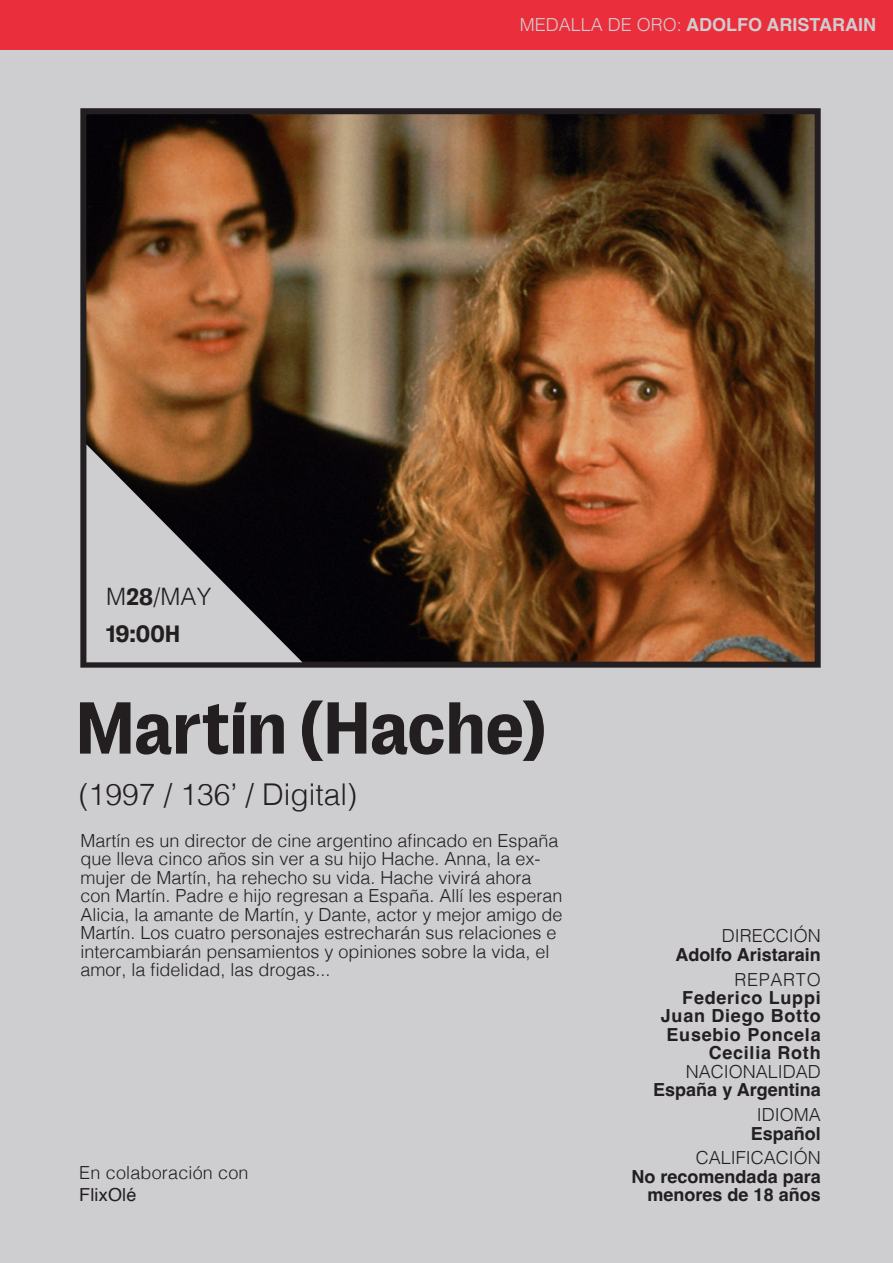
<style>
.page{position:relative;width:893px;height:1263px;background:#cecdcf}
.page>*{position:absolute;margin:0;border:0;box-sizing:border-box;transform-origin:0 0}
.t1{font:700 75px "PP Right Grotesk";color:#231f20}
.t2{font:300 30px "Helvetica";color:#231f20}
.t3{font:300 24px "Helvetica";color:#231f20}
.t4{font:700 24px "PP Right Grotesk";color:#231f20}
.Estilo_de_párrafo_1{font:300 18px/18.5px "Helvetica";color:#231f20}
.t5{font:700 18px/18.5px "Helvetica";letter-spacing:.04em;color:#231f20;text-align:right}
.t6{font:700 18px/18.5px "Helvetica";color:#231f20;text-align:right}
.t7{font:700 18px "Helvetica";color:#cecdcf}
.s1{font-family:"PP Right Grotesk";font-weight:700}
.s2{font-weight:300}
.s3{font-weight:400}
</style>
<div class="page">
<div style="left:0;top:0;width:893px;height:50px;background:#eb2e3c"></div>
<img style="left:87px;top:115px;width:727px;height:546px">
<div style="left:80px;top:108px;width:741px;height:560px;border:6px solid #231f20"></div>
<svg style="left:86px;top:444px;width:216px;height:218px"></svg>
<p class="t3" style="left:106px;top:576px;width:107px">M<span class="s1">28</span>/MAY</p>
<p class="t4" style="left:106px;top:621px;width:75px">19:00H</p>
<p class="t7" style="left:520px;top:14px;width:358px"><span class="s2">MEDALLA DE ORO:</span> ADOLFO ARISTARAIN</p>
<p class="t1" style="left:76px;top:687px;width:472px">Martín (Hache)</p>
<p class="t2" style="left:79px;top:768px;width:280px">(1997 / 136’ / Digital)</p>
<p class="Estilo_de_párrafo_1" style="left:80px;top:830px;width:484px">Martín es un director de cine argentino afincado en España que lleva cinco años sin ver a su hijo Hache. Anna, la ex&shy;mujer de Martín, ha rehecho su vida. Hache vivirá ahora con Martín. Padre e hijo regresan a España. Allí les esperan Alicia, la amante de Martín, y Dante, actor y mejor amigo de Martín. Los cuatro personajes estrecharán sus relaciones e intercambiarán pensamientos y opiniones sobre la vida, el amor, la fidelidad, las drogas...</p>
<p class="Estilo_de_párrafo_1" style="left:79px;top:1160px;width:171px;line-height:22.5px">En colaboración con<br><span class="s3">FlixOlé</span></p>
<p class="t6" style="left:675px;top:929px;width:147px"><span class="s2">DIRECCIÓN<br></span>Adolfo Aristarain</p>
<p class="t5" style="left:653px;top:972px;width:169px"><span class="s2">REPARTO<br></span>Federico Luppi<br>Juan Diego Botto<br>Eusebio Poncela<br>Cecilia Roth<br><span class="s2">NACIONALIDAD<br></span>España y Argentina</p>
<p class="t6" style="left:751px;top:1107px;width:72px;text-align:center"><span class="s2">IDIOMA<br></span>Español</p>
<p class="t6" style="left:632px;top:1151px;width:191px"><span class="s2">CALIFICACIÓN<br></span>No recomendada para menores de 18 años</p>
</div>
